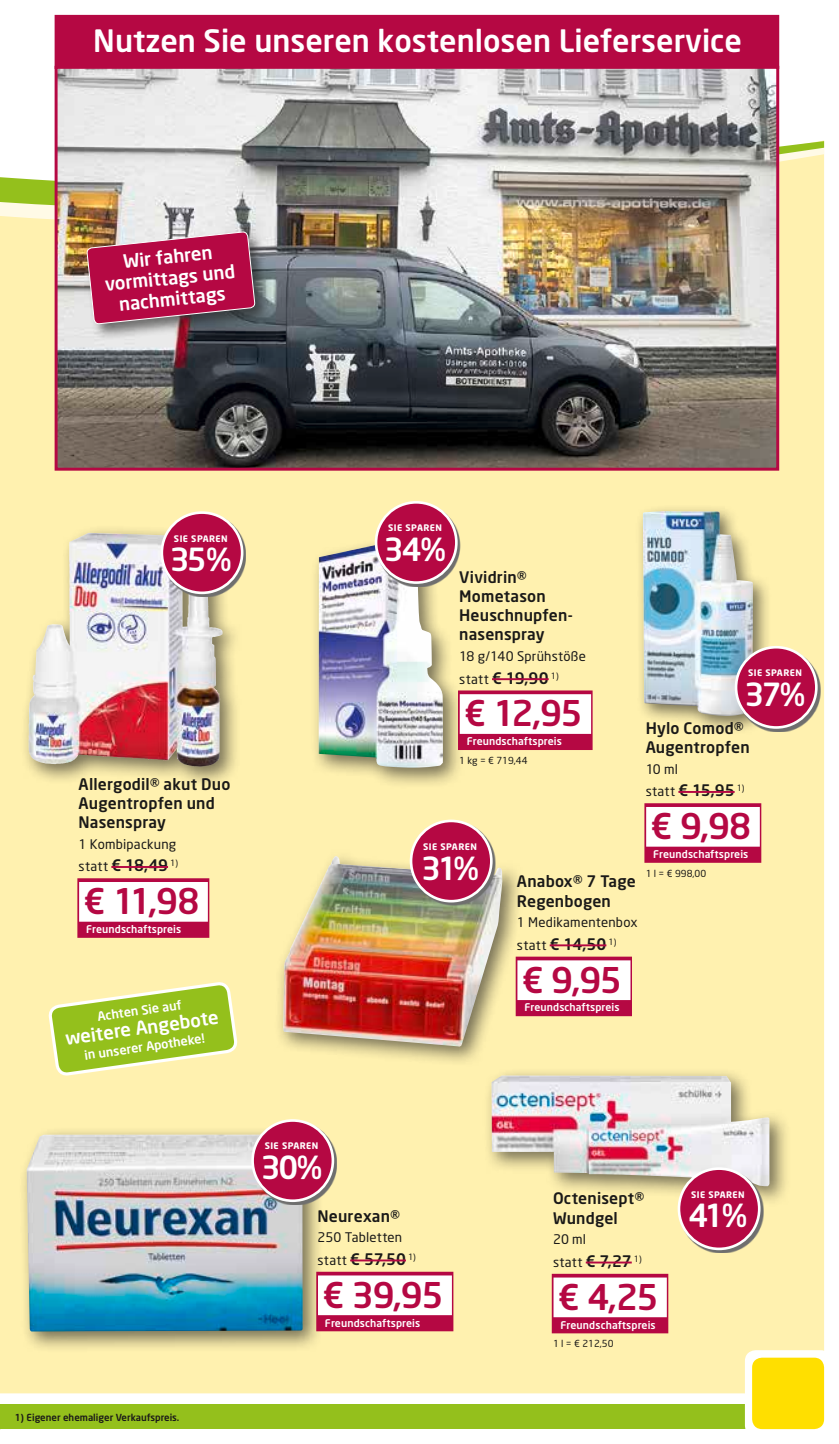
<style>
.page{position:relative;width:839px;height:1444px;background:#fff}
.page>*{position:absolute;margin:0;border:0;box-sizing:border-box;transform-origin:0 0}
._04_Angebotspreis{font:500 35px "Neo Sans";letter-spacing:-.045em;color:#b50843}
.t1{font:500 31.5px "Neo Sans";letter-spacing:-.09em;color:#fff}
.t2{font:500 30.45px "Neo Sans";color:#fff}
.t3{font:500 18.38px/21px "Neo Sans";color:#fff;text-align:center}
._01_Artikel{font:500 15.75px/19.2px "Neo Sans";letter-spacing:.01em;color:#1a1918}
._03_statt_Preis{font:500 15.75px "Neo Sans";letter-spacing:-.015em;color:#1a1918}
._02_Text{font:13.12px "Neo Sans";letter-spacing:.015em;color:#1a1918}
._03_statt_Preis-2{font:13.12px "Neo Sans";letter-spacing:.025em;color:#1a1918}
.t4{font:500 12.42px "Neo Sans";color:#fff}
._07_T_Wirberaten{font:500 10.5px "Neo Sans";letter-spacing:.01em;color:#fff}
.t5{font:500 9.62px "Neo Sans";color:#1a1918}
._05_Grundpreis{font:9.62px "Neo Sans";color:#1a1918}
.t6{font:700 8.92px "Neo Sans";letter-spacing:.05em;color:#fff}
.s1{font-weight:400;font-size:13.12px}
.s2{font-weight:500;font-size:15.75px}
</style>
<div class="page">
<div style="left:0;top:1404px;width:755px;height:25px;background:#94c01c"></div>
<div style="left:0;top:227px;width:823px;height:1166px;background:#fff1af"></div>
<div style="left:744px;top:1350px;width:87px;height:86px;background:#fff;border-radius:11px"></div>
<div style="left:752px;top:1357px;width:71px;height:72px;background:#ffdf00;border-radius:10px"></div>
<svg style="left:0;top:75px;width:823px;height:152px"></svg>
<div style="left:55px;top:15px;width:724px;height:54px;background:#b50843"></div>
<img style="left:59px;top:70px;width:716px;height:397px">
<div style="left:55px;top:66px;width:724px;height:405px;border:3px solid #b50843"></div>
<div style="left:84px;top:229px;width:187px;height:112px;background:#1a1918;opacity:.6"></div>
<svg style="left:87px;top:227px;width:168px;height:102px"></svg>
<div style="left:635px;top:503px;width:137px;height:232px;background:#1a1918;opacity:.6"></div>
<img style="left:642px;top:511px;width:110px;height:205px">
<div style="left:644px;top:803px;width:117px;height:60px;background:#b50843"></div>
<div style="left:646px;top:807px;width:113px;height:39px;background:#fff"></div>
<hr style="left:678px;top:791px;width:56px;height:2px;background:#b50843">
<svg style="left:737px;top:648px;width:83px;height:83px"></svg>
<div style="left:735px;top:647px;width:81px;height:80px;background:#b50843;border-radius:50%"></div>
<div style="left:734px;top:646px;width:83px;height:83px;border:3px solid #fff;border-radius:50%"></div>
<div style="left:274px;top:849px;width:249px;height:218px;background:#1a1918;opacity:.6"></div>
<img style="left:283px;top:856px;width:220px;height:190px">
<div style="left:515px;top:956px;width:117px;height:60px;background:#b50843"></div>
<div style="left:517px;top:960px;width:113px;height:40px;background:#fff"></div>
<hr style="left:549px;top:944px;width:57px;height:2px;background:#b50843">
<svg style="left:412px;top:822px;width:83px;height:83px"></svg>
<div style="left:411px;top:821px;width:80px;height:80px;background:#b50843;border-radius:50%"></div>
<div style="left:409px;top:819px;width:83px;height:83px;border:3px solid #fff;border-radius:50%"></div>
<div style="left:482px;top:1067px;width:308px;height:140px;background:#1a1918;opacity:.6"></div>
<img style="left:491px;top:1075px;width:278px;height:111px">
<div style="left:551px;top:1273px;width:117px;height:60px;background:#b50843"></div>
<div style="left:553px;top:1277px;width:113px;height:40px;background:#fff"></div>
<hr style="left:585px;top:1261px;width:46px;height:2px;background:#b50843">
<svg style="left:680px;top:1169px;width:83px;height:83px"></svg>
<div style="left:678px;top:1168px;width:81px;height:81px;background:#b50843;border-radius:50%"></div>
<div style="left:677px;top:1167px;width:83px;height:83px;border:3px solid #fff;border-radius:50%"></div>
<div style="left:310px;top:535px;width:154px;height:254px;background:#1a1918;opacity:.6"></div>
<img style="left:318px;top:543px;width:125px;height:224px">
<div style="left:458px;top:690px;width:134px;height:60px;background:#b50843"></div>
<div style="left:459px;top:694px;width:132px;height:40px;background:#fff"></div>
<hr style="left:492px;top:678px;width:56px;height:2px;background:#b50843">
<svg style="left:377px;top:503px;width:83px;height:83px;fill:#fff1af"></svg>
<div style="left:376px;top:502px;width:80px;height:80px;background:#b50843;border-radius:50%"></div>
<div style="left:374px;top:501px;width:83px;height:83px;border:3px solid #fff;border-radius:50%"></div>
<div style="left:20px;top:524px;width:223px;height:263px;background:#1a1918;opacity:.6"></div>
<img style="left:28px;top:533px;width:60px;height:227px">
<div style="left:77px;top:878px;width:132px;height:60px;background:#b50843"></div>
<div style="left:79px;top:882px;width:129px;height:39px;background:#fff"></div>
<hr style="left:111px;top:866px;width:57px;height:2px;background:#b50843">
<svg style="left:163px;top:514px;width:83px;height:83px;fill:#fcf1af"></svg>
<div style="left:162px;top:512px;width:80px;height:81px;background:#b50843;border-radius:50%"></div>
<div style="left:160px;top:511px;width:83px;height:83px;border:3px solid #fff;border-radius:50%"></div>
<svg style="left:49px;top:982px;width:188px;height:93px"></svg>
<div style="left:18px;top:1126px;width:306px;height:227px;background:#1a1918;opacity:.6"></div>
<img style="left:27px;top:1134px;width:275px;height:197px">
<div style="left:316px;top:1271px;width:137px;height:60px;background:#b50843"></div>
<div style="left:318px;top:1275px;width:134px;height:40px;background:#fff"></div>
<hr style="left:350px;top:1259px;width:56px;height:2px;background:#b50843">
<svg style="left:254px;top:1121px;width:83px;height:83px;fill:#f7ebaf"></svg>
<div style="left:252px;top:1120px;width:81px;height:80px;background:#b50843;border-radius:50%"></div>
<div style="left:251px;top:1119px;width:83px;height:83px;border:3px solid #fff;border-radius:50%"></div>
<p class="t2" style="left:93px;top:22px;width:650px">Nutzen Sie unseren kostenlosen Lieferservice</p>
<p class="t3" style="left:102px;top:253px;width:132px;rotate:-6deg">Wir fahren vormittags und nachmittags</p>
<p class="t6" style="left:174px;top:532px;width:55px">SIE SPAREN</p>
<p class="t1" style="left:170px;top:540px;width:63px">35%</p>
<p class="_01_Artikel" style="left:79px;top:774px;width:153px">Allergodil® akut Duo<br>Augentropfen und<br>Nasenspray</p>
<p class="_02_Text" style="left:79px;top:835px;width:99px">1 Kombipackung</p>
<p class="_03_statt_Preis" style="left:79px;top:855px;width:101px"><span class="s1">statt</span> € 18,49 <sup>1)</sup></p>
<p class="_04_Angebotspreis" style="left:84px;top:879px;width:117px">€ 11,98</p>
<p class="_07_T_Wirberaten" style="left:86px;top:922px;width:97px">Freundschaftspreis</p>
<p class="t4" style="left:96px;top:1008px;width:86px;rotate:-8deg">Achten Sie auf</p>
<p class="t3" style="left:64px;top:1027px;width:156px;rotate:-8deg">weitere Angebote</p>
<p class="t4" style="left:83px;top:1047px;width:123px;rotate:-8deg">in unserer Apotheke!</p>
<p class="t6" style="left:388px;top:522px;width:55px">SIE SPAREN</p>
<p class="t1" style="left:384px;top:529px;width:64px">34%</p>
<p class="_01_Artikel" style="left:459px;top:567px;width:115px">Vividrin®<br>Mometason<br>Heuschnupfen&shy;nasenspray</p>
<p class="_02_Text" style="left:459px;top:648px;width:128px">18 g/140 Sprühstöße</p>
<p class="_03_statt_Preis" style="left:459px;top:668px;width:101px"><span class="s1">statt</span> € 19,90 <sup>1)</sup></p>
<p class="_04_Angebotspreis" style="left:464px;top:691px;width:120px">€ 12,95</p>
<p class="_07_T_Wirberaten" style="left:466px;top:735px;width:97px">Freundschaftspreis</p>
<p class="_05_Grundpreis" style="left:459px;top:754px;width:70px">1 kg = € 719,44</p>
<p class="t6" style="left:423px;top:841px;width:55px">SIE SPAREN</p>
<p class="t1" style="left:421px;top:848px;width:59px">31%</p>
<p class="_01_Artikel" style="left:517px;top:871px;width:120px">Anabox® 7 Tage<br>Regenbogen</p>
<p class="_02_Text" style="left:517px;top:914px;width:122px">1 Medikamentenbox</p>
<p class="_03_statt_Preis" style="left:517px;top:934px;width:101px"><span class="s1">statt</span> € 14,50 <sup>1)</sup></p>
<p class="_04_Angebotspreis" style="left:521px;top:957px;width:102px">€ 9,95</p>
<p class="_07_T_Wirberaten" style="left:524px;top:1001px;width:97px">Freundschaftspreis</p>
<p class="t6" style="left:748px;top:667px;width:55px">SIE SPAREN</p>
<p class="t1" style="left:744px;top:674px;width:62px">37%</p>
<p class="_01_Artikel" style="left:645px;top:718px;width:99px">Hylo Comod®</p>
<p class="_01_Artikel" style="left:645px;top:737px;width:106px">Augentropfen</p>
<p class="_02_Text" style="left:645px;top:760px;width:34px">10 ml</p>
<p class="_03_statt_Preis" style="left:645px;top:780px;width:100px"><span class="s1">statt</span> € 15,95 <sup>1)</sup></p>
<p class="_04_Angebotspreis" style="left:650px;top:804px;width:102px">€ 9,98</p>
<p class="_07_T_Wirberaten" style="left:653px;top:847px;width:97px">Freundschaftspreis</p>
<p class="_05_Grundpreis" style="left:645px;top:867px;width:62px">1 l = € 998,00</p>
<p class="t5" style="left:15px;top:1411px;width:166px">1) Eigener ehemaliger Verkaufspreis.</p>
<p class="t6" style="left:265px;top:1140px;width:55px">SIE SPAREN</p>
<p class="t1" style="left:261px;top:1147px;width:63px">30%</p>
<p class="_01_Artikel" style="left:317px;top:1205px;width:84px">Neurexan®</p>
<p class="_02_Text" style="left:317px;top:1229px;width:86px">250 Tabletten</p>
<p class="_03_statt_Preis" style="left:317px;top:1249px;width:100px"><span class="s1">statt</span> € 57,50 <sup>1)</sup></p>
<p class="_04_Angebotspreis" style="left:322px;top:1272px;width:122px">€ 39,95</p>
<p class="_07_T_Wirberaten" style="left:325px;top:1316px;width:97px">Freundschaftspreis</p>
<p class="_01_Artikel" style="left:553px;top:1188px;width:93px">Octenisept®<br>Wundgel</p>
<p class="_02_Text" style="left:553px;top:1231px;width:35px">20 ml</p>
<p class="_03_statt_Preis-2" style="left:553px;top:1254px;width:90px">statt <span class="s2">€ 7,27</span> <sup>1)</sup></p>
<p class="_04_Angebotspreis" style="left:558px;top:1274px;width:102px">€ 4,25</p>
<p class="_07_T_Wirberaten" style="left:560px;top:1318px;width:97px">Freundschaftspreis</p>
<p class="_05_Grundpreis" style="left:553px;top:1337px;width:62px">1 l = € 212,50</p>
<p class="t6" style="left:691px;top:1188px;width:55px">SIE SPAREN</p>
<p class="t1" style="left:688px;top:1195px;width:60px">41%</p>
</div>
